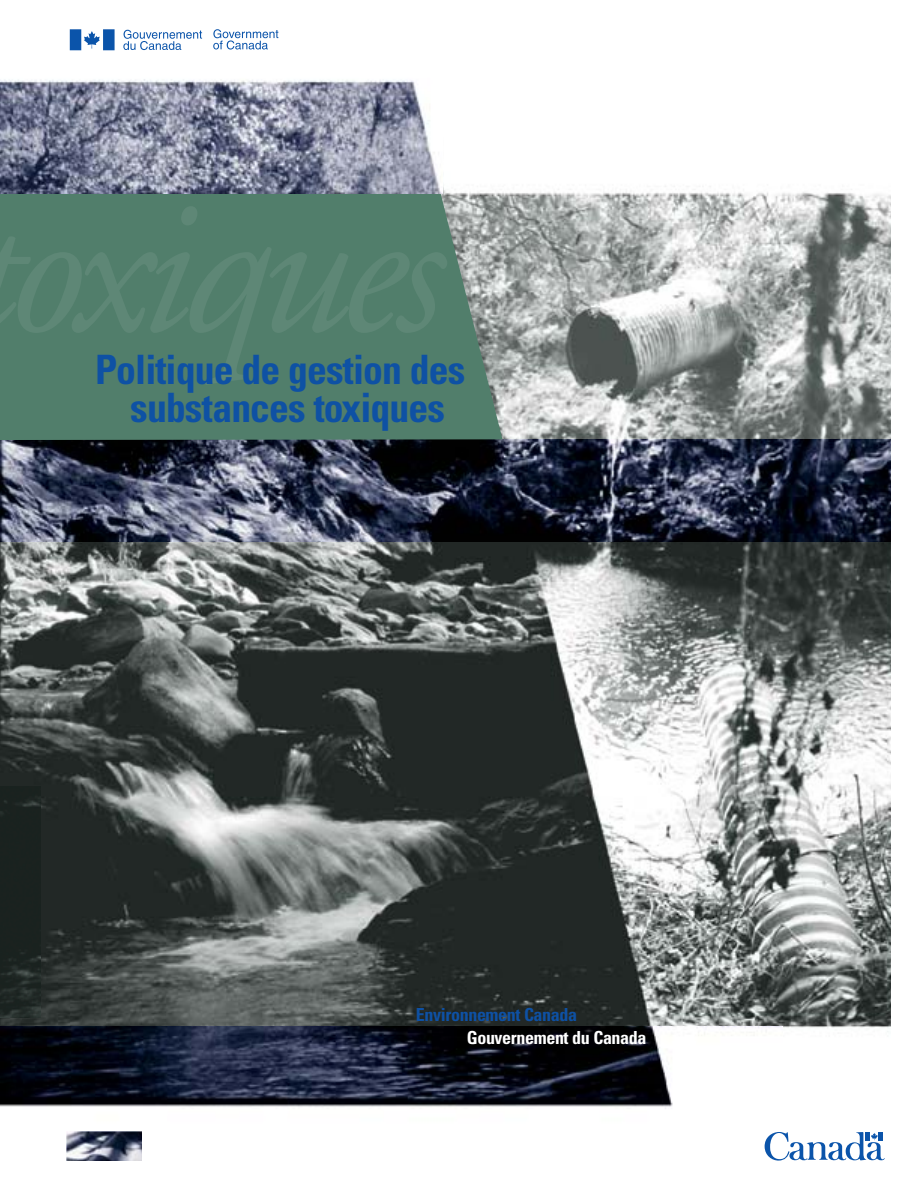
<style>
.page{position:relative;width:918px;height:1188px;background:#fff}
.page>*{position:absolute;margin:0;border:0;box-sizing:border-box;transform-origin:0 0}
.t1{font:700 condensed 40.5px/37.5px "Univers";letter-spacing:-.02em;color:#0e51a4;text-align:center}
.t2{font:700 condensed 18px "Univers";letter-spacing:-.02em;color:#fff}
.t3{font:700 condensed 18px "Univers";letter-spacing:-.02em;color:#0e51a4}
</style>
<div class="page">
<img style="left:0;top:541px;width:891px;height:620px">
<img style="left:69px;top:29px;width:822px;height:410px">
<img style="left:0;top:439px;width:891px;height:102px">
<img style="left:0;top:1027px;width:783px;height:109px">
<svg style="left:764px;top:1132px;width:121px;height:29px"></svg>
<div style="left:0;top:194px;width:502px;height:246px;background:#517e6b"></div>
<img style="left:67px;top:1131px;width:75px;height:30px">
<img style="left:0;top:57px;width:442px;height:137px">
<svg style="left:70px;top:29px;width:45px;height:21px"></svg>
<svg style="left:213px;top:29px;width:65px;height:21px"></svg>
<svg style="left:123px;top:30px;width:79px;height:20px"></svg>
<img style="left:0;top:1017px;width:1px;height:114px">
<img style="left:0;top:786px;width:40px;height:231px">
<p class="t1" style="left:95px;top:355px;width:372px">Politique de gestion des substances toxiques</p>
<p class="t3" style="left:416px;top:1008px;width:163px">Environnement Canada</p>
<p class="t2" style="left:467px;top:1031px;width:181px">Gouvernement du Canada</p>
</div>
